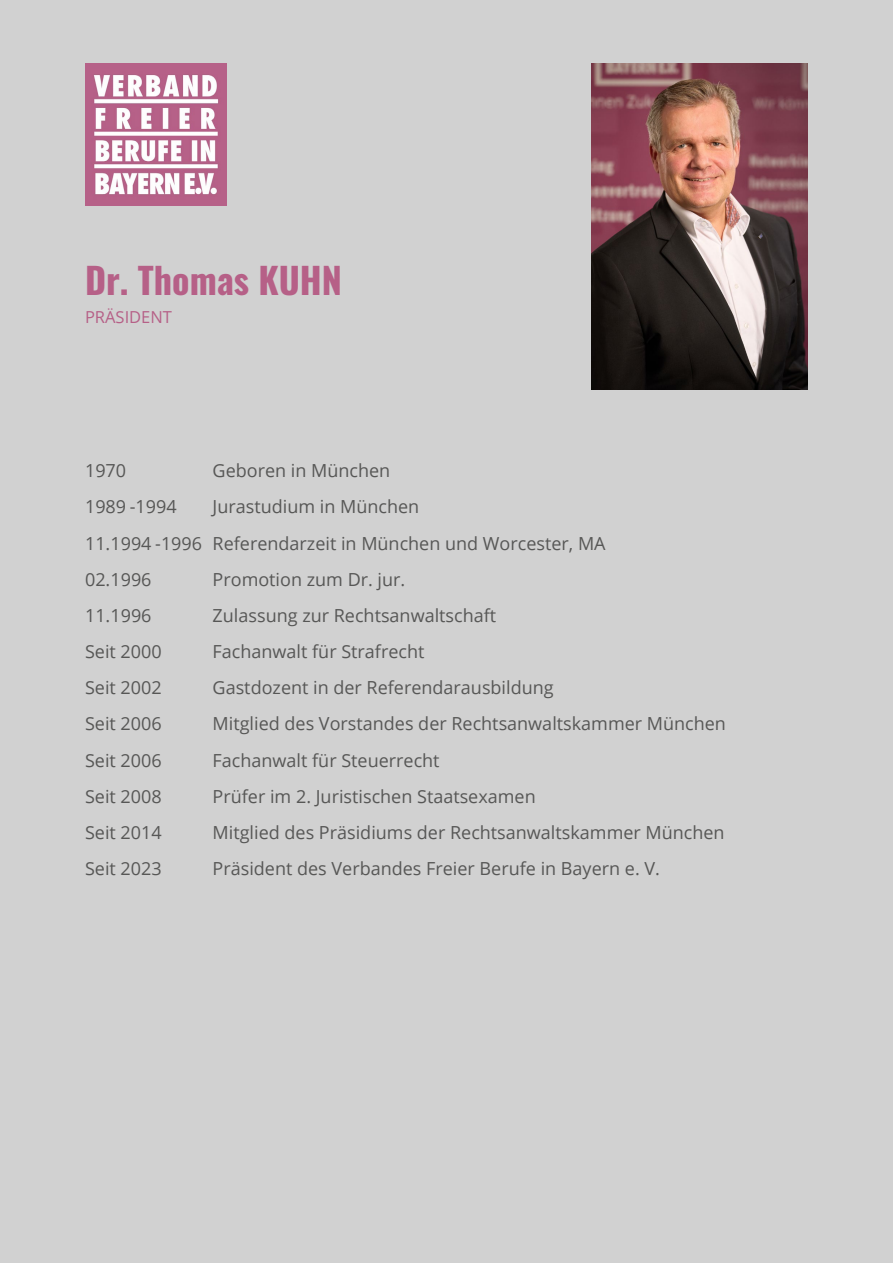
<style>
.page{position:relative;width:893px;height:1263px;background:#d1d1d1}
.page>*{position:absolute;margin:0;border:0;box-sizing:border-box;transform-origin:0 0}
.t1{font:700 36px "Oswald";color:#b66087}
.t2{font:18px/36.2px "Open Sans";color:#575756}
.t3{font:16.5px "Open Sans";color:#b66087}
</style>
<div class="page">
<img style="left:85px;top:64px;width:142px;height:142px">
<img style="left:591px;top:64px;width:217px;height:325px">
<h1 class="t1" style="left:85px;top:262px;width:259px">Dr. Thomas KUHN</h1>
<p class="t3" style="left:85px;top:306px;width:89px">PRÄSIDENT</p>
<p class="t2" style="left:85px;top:452px;width:43px">1970</p>
<p class="t2" style="left:213px;top:452px;width:179px">Geboren in München</p>
<p class="t2" style="left:85px;top:488px;width:93px">1989 -1994</p>
<p class="t2" style="left:85px;top:488px;width:522px;text-indent:128px">Jurastudium in München<br>11.1994 -1996 Referendarzeit in München und Worcester, MA<br>02.1996</p>
<p class="t2" style="left:213px;top:561px;width:194px">Promotion zum Dr. jur.</p>
<p class="t2" style="left:85px;top:597px;width:68px">11.1996</p>
<p class="t2" style="left:213px;top:597px;width:285px">Zulassung zur Rechtsanwaltschaft</p>
<p class="t2" style="left:85px;top:633px;width:78px">Seit 2000</p>
<p class="t2" style="left:213px;top:633px;width:213px">Fachanwalt für Strafrecht</p>
<p class="t2" style="left:85px;top:669px;width:78px">Seit 2002</p>
<p class="t2" style="left:213px;top:669px;width:343px">Gastdozent in der Referendarausbildung</p>
<p class="t2" style="left:85px;top:705px;width:78px">Seit 2006</p>
<p class="t2" style="left:213px;top:705px;width:515px">Mitglied des Vorstandes der Rechtsanwaltskammer München</p>
<p class="t2" style="left:85px;top:741px;width:78px">Seit 2006</p>
<p class="t2" style="left:213px;top:741px;width:228px">Fachanwalt für Steuerrecht</p>
<p class="t2" style="left:85px;top:778px;width:78px">Seit 2008</p>
<p class="t2" style="left:213px;top:778px;width:325px">Prüfer im 2. Juristischen Staatsexamen</p>
<p class="t2" style="left:85px;top:814px;width:78px">Seit 2014</p>
<p class="t2" style="left:213px;top:814px;width:514px">Mitglied des Präsidiums der Rechtsanwaltskammer München</p>
<p class="t2" style="left:85px;top:850px;width:78px">Seit 2023</p>
<p class="t2" style="left:213px;top:850px;width:449px">Präsident des Verbandes Freier Berufe in Bayern e. V.</p>
</div>
